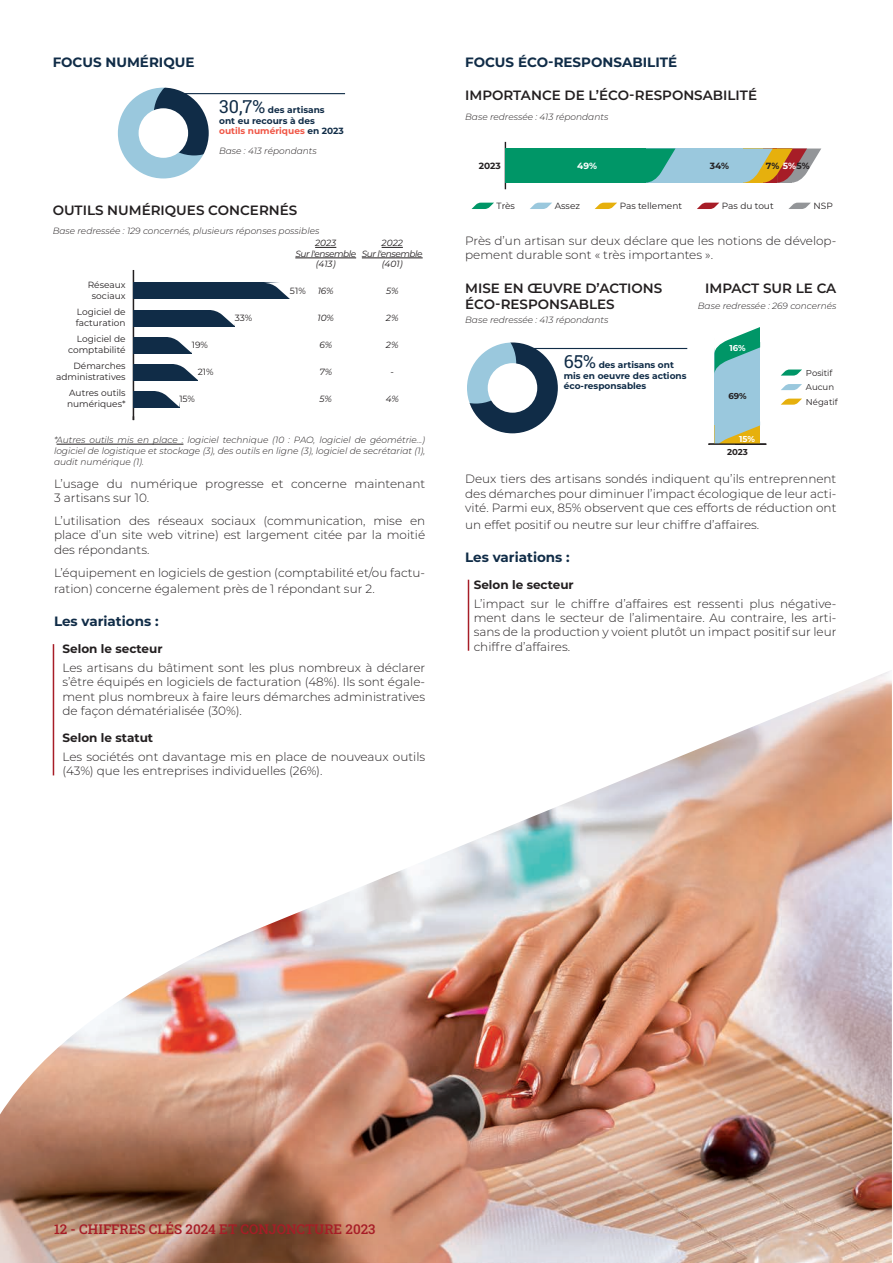
<style>
.page{position:relative;width:893px;height:1263px;background:#fff}
.page>*{position:absolute;margin:0;border:0;box-sizing:border-box;transform-origin:0 0}
.Titre_paragraphe{font:600 13.5px "Montserrat";color:#231f20}
.Titre_paragraphe-2{font:700 13.5px "Montserrat";color:#102c47}
.t1{font:13.5px "Roboto Slab";color:#a71d27}
.Texte{font:700 13.5px "Montserrat";color:#102c47}
.Texte-2{font:300 12px/14.4px "Montserrat";color:#231f20}
.variation{font:700 12px "Montserrat";color:#231f20}
.TITRE_CHAPITRE{font:italic 300 9px/10.8px "Montserrat";color:#231f20;text-align:justify}
.t2{font:9px/10.5px "Montserrat";color:#231f20}
.t3{font:700 9px/10.5px "Montserrat";color:#102c47}
.t4{font:italic 9px/10.5px "Montserrat";letter-spacing:-.05em;color:#231f20;text-align:center}
.Titre_paragraphe-3{font:italic 300 9px "Montserrat";color:#231f20}
.t5{font:700 9px "Montserrat";color:#231f20}
.t6{font:700 9px "Montserrat";color:#fff}
.t7{font:8.55px/14.5px "Montserrat";color:#231f20}
.t8{font:700 8.55px "Montserrat";color:#231f20}
.t9{font:700 8.55px "Montserrat";color:#fff}
.s1{font-family:"Roboto Slab";font-weight:400;font-size:18px}
.s2{color:#f05545}
.s3{color:#fff}
</style>
<div class="page">
<img style="left:0;top:670px;width:892px;height:593px">
<hr style="left:468px;top:580px;width:1px;height:71px;background:#a71d27">
<hr style="left:57px;top:444px;width:126px;height:1px;background:#231f20">
<hr style="left:53px;top:644px;width:1px;height:131px;background:#a71d27">
<svg style="left:117px;top:87px;width:229px;height:92px"></svg>
<hr style="left:173px;top:93px;width:172px;height:1px;background:#102c47">
<hr style="left:133px;top:270px;width:1px;height:150px;background:#231f20">
<div style="left:133px;top:391px;width:46px;height:16px;background:#102c47"></div>
<div style="left:133px;top:364px;width:65px;height:16px;background:#102c47"></div>
<div style="left:133px;top:337px;width:59px;height:16px;background:#102c47"></div>
<div style="left:133px;top:310px;width:102px;height:16px;background:#102c47"></div>
<div style="left:133px;top:283px;width:157px;height:16px;background:#102c47"></div>
<svg style="left:264px;top:282px;width:26px;height:17px"></svg>
<svg style="left:211px;top:310px;width:24px;height:16px"></svg>
<svg style="left:168px;top:337px;width:24px;height:16px"></svg>
<svg style="left:174px;top:364px;width:24px;height:16px"></svg>
<svg style="left:155px;top:391px;width:25px;height:16px"></svg>
<svg style="left:315px;top:247px;width:21px;height:1px"></svg>
<hr style="left:295px;top:258px;width:61px;height:1px;background:#231f20">
<svg style="left:382px;top:247px;width:21px;height:1px"></svg>
<hr style="left:362px;top:258px;width:61px;height:1px;background:#231f20">
<svg style="left:471px;top:203px;width:23px;height:6px"></svg>
<svg style="left:530px;top:203px;width:22px;height:6px"></svg>
<svg style="left:595px;top:203px;width:22px;height:6px"></svg>
<svg style="left:697px;top:203px;width:22px;height:6px"></svg>
<svg style="left:788px;top:203px;width:23px;height:6px"></svg>
<hr style="left:505px;top:142px;width:1px;height:47px;background:#231f20">
<div style="left:645px;top:149px;width:98px;height:34px;background:#9ac8dd"></div>
<div style="left:505px;top:149px;width:140px;height:34px;background:#009667"></div>
<svg style="left:743px;top:149px;width:78px;height:34px;background:#bca07e"></svg>
<svg style="left:645px;top:149px;width:30px;height:34px"></svg>
<svg style="left:467px;top:342px;width:221px;height:92px"></svg>
<hr style="left:522px;top:348px;width:165px;height:1px;background:#102c47">
<div style="left:715px;top:345px;width:45px;height:80px;background:#9ac8dd"></div>
<svg style="left:714px;top:421px;width:46px;height:22px"></svg>
<svg style="left:714px;top:327px;width:46px;height:47px"></svg>
<hr style="left:709px;top:443px;width:57px;height:2px;background:#231f20">
<svg style="left:781px;top:369px;width:21px;height:7px"></svg>
<svg style="left:781px;top:399px;width:21px;height:6px"></svg>
<svg style="left:781px;top:384px;width:21px;height:6px"></svg>
<p class="Titre_paragraphe-2" style="left:53px;top:53px;width:143px">FOCUS NUMÉRIQUE</p>
<p class="t3" style="left:219px;top:104px;width:126px"><span class="s1">30,7%</span> des artisans<br>ont eu recours à des<br><span class="s2">outils numériques</span> en 2023</p>
<p class="TITRE_CHAPITRE" style="left:219px;top:145px;width:99px">Base : 413 répondants</p>
<p class="Titre_paragraphe" style="left:53px;top:200px;width:246px">OUTILS NUMÉRIQUES CONCERNÉS</p>
<p class="TITRE_CHAPITRE" style="left:53px;top:225px;width:268px">Base redressée : 129 concernés, plusieurs réponses possibles</p>
<p class="t2" style="left:88px;top:280px;width:39px;text-align:center">Réseaux sociaux</p>
<p class="t2" style="left:76px;top:307px;width:51px">Logiciel de facturation</p>
<p class="t2" style="left:68px;top:334px;width:59px;text-align:right">Logiciel de comptabilité</p>
<p class="t2" style="left:56px;top:361px;width:71px;text-align:right">Démarches administratives</p>
<p class="t2" style="left:67px;top:388px;width:60px">Autres outils numériques*</p>
<p class="t2" style="left:192px;top:340px;width:18px">19%</p>
<p class="t2" style="left:198px;top:367px;width:17px">21%</p>
<p class="t2" style="left:179px;top:394px;width:17px">15%</p>
<p class="t2" style="left:235px;top:313px;width:19px">33%</p>
<p class="t4" style="left:295px;top:238px;width:62px">2023<br>Sur l'ensemble (413)</p>
<p class="t4" style="left:318px;top:286px;width:18px">16%</p>
<p class="t4" style="left:317px;top:313px;width:18px">10%</p>
<p class="t4" style="left:319px;top:340px;width:14px">6%</p>
<p class="t4" style="left:319px;top:367px;width:14px">7%</p>
<p class="t4" style="left:319px;top:394px;width:14px">5%</p>
<p class="t4" style="left:362px;top:238px;width:62px">2022<br>Sur l'ensemble (401)</p>
<p class="t4" style="left:386px;top:286px;width:14px">5%</p>
<p class="t4" style="left:386px;top:313px;width:14px">2%</p>
<p class="t4" style="left:386px;top:340px;width:14px">2%</p>
<p class="t4" style="left:391px;top:367px;width:5px">-</p>
<p class="t4" style="left:386px;top:394px;width:15px">4%</p>
<p class="t2" style="left:290px;top:286px;width:17px">51%</p>
<p class="TITRE_CHAPITRE" style="left:54px;top:434px;width:373px">*Autres outils mis en place : logiciel technique (10 : PAO, logiciel de géométrie...) logiciel de logistique et stockage (3), des outils en ligne (3), logiciel de secrétariat (1), audit numérique (1).</p>
<p class="Texte-2" style="left:54px;top:476px;width:373px">L’usage du numérique progresse et concerne maintenant<br>3 artisans sur 10.</p>
<p class="Texte-2" style="left:54px;top:513px;width:373px;text-align:justify">L’utilisation des réseaux sociaux (communication, mise en place d’un site web vitrine) est largement citée par la moitié des répondants.</p>
<p class="Texte-2" style="left:54px;top:564px;width:373px;line-height:16.2px">L’équipement en logiciels de gestion (comptabilité et/ou factu‑ ration) concerne également près de 1 répondant sur 2.</p>
<p class="Texte" style="left:54px;top:612px;width:106px">Les variations :</p>
<p class="variation" style="left:63px;top:640px;width:102px">Selon le secteur</p>
<p class="Texte-2" style="left:63px;top:660px;width:364px;text-align:justify">Les artisans du bâtiment sont les plus nombreux à déclarer s’être équipés en logiciels de facturation (48%). Ils sont égale‑ ment plus nombreux à faire leurs démarches administratives de façon dématérialisée (30%).</p>
<p class="variation" style="left:63px;top:729px;width:92px">Selon le statut</p>
<p class="Texte-2" style="left:63px;top:749px;width:364px">Les sociétés ont davantage mis en place de nouveaux outils (43%) que les entreprises individuelles (26%).</p>
<p class="Titre_paragraphe-2" style="left:465px;top:53px;width:213px">FOCUS ÉCO-RESPONSABILITÉ</p>
<p class="Titre_paragraphe" style="left:465px;top:86px;width:293px">IMPORTANCE DE L’ÉCO-RESPONSABILITÉ</p>
<p class="TITRE_CHAPITRE" style="left:465px;top:111px;width:145px">Base redressée : 413 répondants</p>
<p class="t5" style="left:479px;top:159px;width:23px">2023</p>
<p class="t6" style="left:577px;top:159px;width:21px">49%</p>
<p class="t5" style="left:710px;top:159px;width:21px">34%</p>
<p class="t5" style="left:766px;top:159px;width:45px">7% <span class="s3">5%</span>5%</p>
<p class="t2" style="left:497px;top:200px;width:20px">Très</p>
<p class="t2" style="left:555px;top:200px;width:27px">Assez</p>
<p class="t2" style="left:620px;top:200px;width:64px">Pas tellement</p>
<p class="t2" style="left:722px;top:200px;width:53px">Pas du tout</p>
<p class="t2" style="left:813px;top:200px;width:21px">NSP</p>
<p class="Texte-2" style="left:465px;top:233px;width:373px">Près d’un artisan sur deux déclare que les notions de dévelop‑ pement durable sont « très importantes ».</p>
<p class="Titre_paragraphe" style="left:465px;top:278px;width:199px">MISE EN ŒUVRE D’ACTIONS</p>
<p class="Titre_paragraphe" style="left:705px;top:278px;width:133px">IMPACT SUR LE CA</p>
<p class="Titre_paragraphe" style="left:465px;top:294px;width:151px">ÉCO-RESPONSABLES</p>
<p class="Titre_paragraphe-3" style="left:698px;top:299px;width:140px">Base redressée : 269 concernés</p>
<p class="TITRE_CHAPITRE" style="left:465px;top:314px;width:145px">Base redressée : 413 répondants</p>
<p class="t3" style="left:564px;top:359px;width:124px"><span class="s1">65%</span> des artisans ont mis en oeuvre des actions éco-responsables</p>
<p class="t9" style="left:729px;top:341px;width:18px">16%</p>
<p class="t8" style="left:728px;top:389px;width:20px">69%</p>
<p class="t9" style="left:739px;top:432px;width:17px">15%</p>
<p class="t8" style="left:727px;top:446px;width:22px">2023</p>
<p class="t7" style="left:806px;top:365px;width:33px">Positif<br>Aucun<br>Négatif</p>
<p class="Texte-2" style="left:465px;top:472px;width:373px;text-align:justify">Deux tiers des artisans sondés indiquent qu’ils entreprennent des démarches pour diminuer l’impact écologique de leur acti‑ vité. Parmi eux, 85% observent que ces efforts de réduction ont</p>
<p class="Texte-2" style="left:465px;top:517px;width:296px">un effet positif ou neutre sur leur chiffre d’affaires.</p>
<p class="Texte" style="left:465px;top:547px;width:106px">Les variations :</p>
<p class="variation" style="left:474px;top:576px;width:102px">Selon le secteur</p>
<p class="Texte-2" style="left:474px;top:596px;width:364px;text-align:justify">L’impact sur le chiffre d’affaires est ressenti plus négative‑ ment dans le secteur de l’alimentaire. Au contraire, les arti‑ sans de la production y voient plutôt un impact positif sur leur chiffre d’affaires.</p>
<p class="t1" style="left:54px;top:1219px;width:323px">12 - CHIFFRES CLÉS 2024 ET CONJONCTURE 2023</p>
</div>
